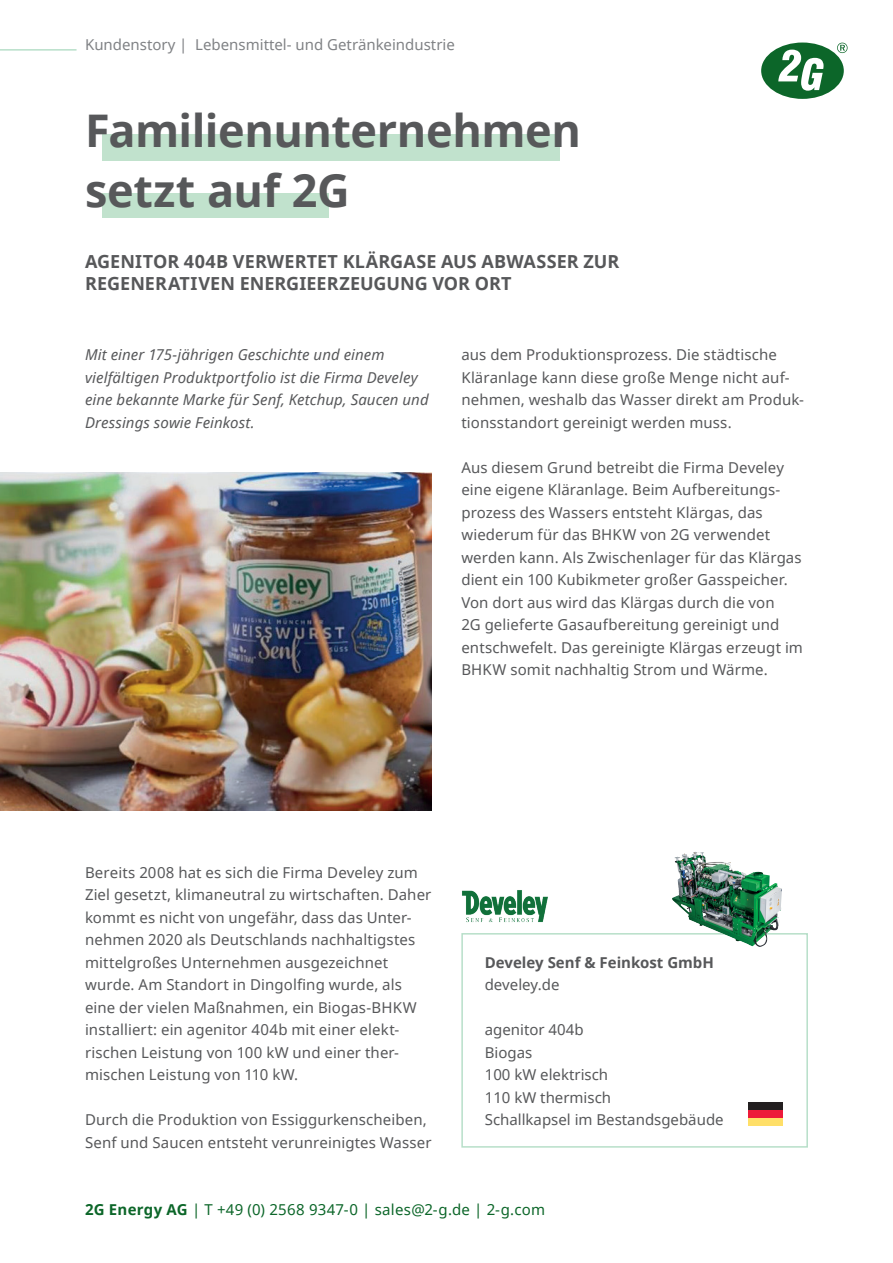
<style>
.page{position:relative;width:893px;height:1263px;background:#fff}
.page>*{position:absolute;margin:0;border:0;box-sizing:border-box;transform-origin:0 0}
.t1{font:700 45px/60px "Noto Sans";letter-spacing:-.01em;color:#57585a}
.t2{font:700 18px/22.5px "Noto Sans";letter-spacing:.005em;color:#57585a}
.t3{font:15px/22.5px "Noto Sans";letter-spacing:.005em;color:#57585a}
.t4{font:italic 15px/22.5px "Noto Sans";letter-spacing:.005em;color:#57585a}
.t5{font:15px "Noto Sans";letter-spacing:.02em;color:#0c6629}
.t6{font:15px "Noto Sans";color:#808285}
.t7{font:700 15px "Noto Sans";color:#57585a}
.s1{font-weight:700}
</style>
<div class="page">
<div style="left:102px;top:193px;width:226px;height:25px;background:#c1e2cd"></div>
<div style="left:102px;top:134px;width:457px;height:26px;background:#c1e2cd"></div>
<div style="left:761px;top:43px;width:83px;height:56px;background:#0c6629;border-radius:50%"></div>
<svg style="left:778px;top:50px;width:45px;height:41px"></svg>
<svg style="left:837px;top:43px;width:10px;height:10px"></svg>
<hr style="left:0;top:49px;width:77px;height:2px;background:#b7dfc9">
<img style="left:0;top:473px;width:432px;height:337px">
<div style="left:461px;top:933px;width:347px;height:215px;border:2px solid #b7dfc9"></div>
<div style="left:748px;top:1118px;width:34px;height:7px;background:#ffdf68"></div>
<div style="left:748px;top:1110px;width:34px;height:8px;background:#ed1a3a"></div>
<div style="left:748px;top:1103px;width:34px;height:7px;background:#231f20"></div>
<img style="left:679px;top:852px;width:16px;height:6px">
<img style="left:462px;top:890px;width:86px;height:33px">
<p class="t6" style="left:85px;top:34px;width:371px">Kundenstory | Lebensmittel- und Getränkeindustrie</p>
<h1 class="t1" style="left:85px;top:100px;width:498px">Familienunternehmen setzt auf 2G</h1>
<p class="t2" style="left:85px;top:250px;width:536px">AGENITOR 404B VERWERTET KLÄRGASE AUS ABWASSER ZUR<br>REGENERATIVEN ENERGIEERZEUGUNG VOR ORT</p>
<p class="t4" style="left:85px;top:343px;width:345px">Mit einer 175-jährigen Geschichte und einem vielfältigen Produktportfolio ist die Firma Develey eine bekannte Marke für Senf, Ketchup, Saucen und Dressings sowie Feinkost.</p>
<p class="t3" style="left:461px;top:343px;width:344px">aus dem Produktionsprozess. Die städtische Kläranlage kann diese große Menge nicht auf&shy;nehmen, weshalb das Wasser direkt am Produk&shy;tionsstandort gereinigt werden muss.</p>
<p class="t3" style="left:461px;top:455px;width:343px">Aus diesem Grund betreibt die Firma Develey eine eigene Kläranlage. Beim Aufbereitungs&shy;prozess des Wassers entsteht Klärgas, das wiederum für das BHKW von 2G verwendet werden kann. Als Zwischenlager für das Klärgas dient ein 100 Kubikmeter großer Gasspeicher.<br>Von dort aus wird das Klärgas durch die von<br>2G gelieferte Gasaufbereitung gereinigt und entschwefelt. Das gereinigte Klärgas erzeugt im BHKW somit nachhaltig Strom und Wärme.</p>
<p class="t3" style="left:85px;top:860px;width:348px">Bereits 2008 hat es sich die Firma Develey zum Ziel gesetzt, klimaneutral zu wirtschaften. Daher kommt es nicht von ungefähr, dass das Unter&shy;nehmen 2020 als Deutschlands nachhaltigstes mittelgroßes Unternehmen ausgezeichnet wurde. Am Standort in Dingolfing wurde, als eine der vielen Maßnahmen, ein Biogas-BHKW installiert: ein agenitor 404b mit einer elekt&shy;rischen Leistung von 100 kW und einer ther&shy;mischen Leistung von 110 kW.</p>
<p class="t3" style="left:85px;top:1108px;width:348px">Durch die Produktion von Essiggurkenscheiben,<br>Senf und Saucen entsteht verunreinigtes Wasser</p>
<p class="t7" style="left:485px;top:951px;width:231px">Develey Senf &amp; Feinkost GmbH</p>
<p class="t3" style="left:485px;top:973px;width:76px">develey.de</p>
<p class="t3" style="left:485px;top:1018px;width:240px">agenitor 404b<br>Biogas<br>100 kW elektrisch<br>110 kW thermisch<br>Schallkapsel im Bestandsgebäude</p>
<p class="t5" style="left:85px;top:1199px;width:461px"><span class="s1">2G Energy AG</span> | T +49 (0) 2568 9347-0 | sales@2-g.de | 2-g.com</p>
</div>
